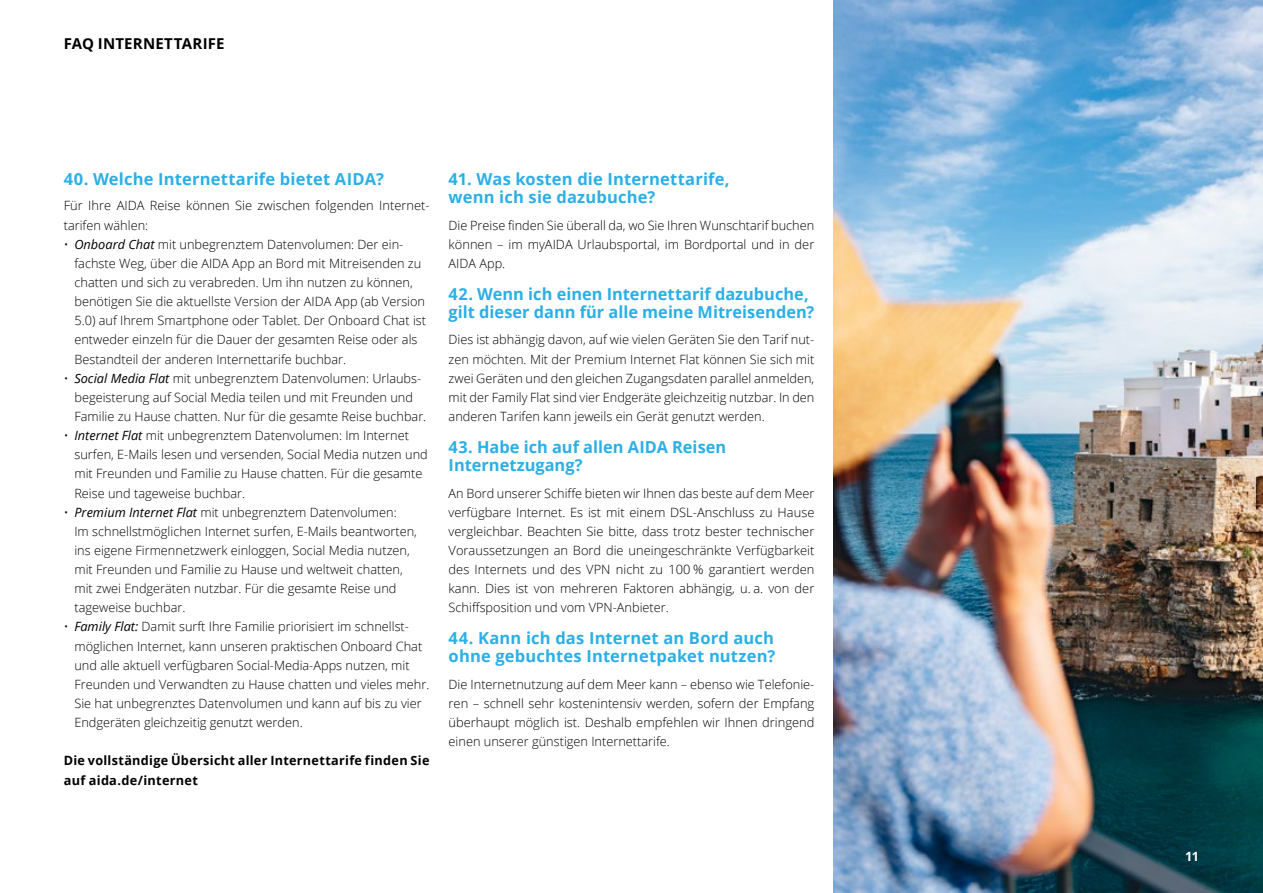
<style>
.page{position:relative;width:1263px;height:893px;background:#fff}
.page>*{position:absolute;margin:0;border:0;box-sizing:border-box;transform-origin:0 0}
.t1{font:700 16.5px/18px "Open Sans";letter-spacing:.01em;color:#2bafe6}
.t2{font:700 15px "Open Sans";letter-spacing:.015em;color:#000}
.t3{font:300 12.75px/19.2px "Open Sans";color:#000}
.t4{font:700 12.75px/19.2px "Open Sans";letter-spacing:.025em;color:#000}
.t5{font:700 12.75px "Open Sans";color:#fff}
.s1{font-weight:400;font-style:italic}
</style>
<div class="page">
<img style="left:833px;top:0;width:430px;height:893px">
<p class="t2" style="left:64px;top:33px;width:162px">FAQ INTERNETTARIFE</p>
<p class="t1" style="left:64px;top:169px;width:322px">40. Welche Internettarife bietet AIDA?</p>
<p class="t3" style="left:64px;top:196px;width:367px">Für Ihre AIDA Reise können Sie zwischen folgenden Internet&shy;tarifen wählen:</p>
<p class="t3" style="left:74px;top:234px;width:353px;text-indent:-11px">• <span class="s1">Onboard Chat</span> mit unbegrenztem Datenvolumen: Der ein&shy;fachste Weg, über die AIDA App an Bord mit Mitreisenden zu chatten und sich zu verabreden. Um ihn nutzen zu können, benötigen Sie die aktuellste Version der AIDA App (ab Version 5.0) auf Ihrem Smartphone oder Tablet. Der Onboard Chat ist entweder einzeln für die Dauer der gesamten Reise oder als Bestandteil der anderen Internettarife buchbar.</p>
<p class="t3" style="left:74px;top:368px;width:353px;text-indent:-11px">• <span class="s1">Social Media Flat</span> mit unbegrenztem Datenvolumen: Urlaubs&shy;begeisterung auf Social Media teilen und mit Freunden und<br>Familie zu Hause chatten. Nur für die gesamte Reise buchbar.</p>
<p class="t3" style="left:74px;top:426px;width:355px;text-indent:-11px">• <span class="s1">Internet Flat</span> mit unbegrenztem Datenvolumen: Im Internet surfen, E-Mails lesen und versenden, Social Media nutzen und mit Freunden und Familie zu Hause chatten. Für die gesamte Reise und tageweise buchbar.</p>
<p class="t3" style="left:74px;top:502px;width:344px;text-indent:-11px">• <span class="s1">Premium Internet Flat</span> mit unbegrenztem Datenvolumen:<br>Im schnellstmöglichen Internet surfen, E-Mails beantworten, ins eigene Firmennetzwerk einloggen, Social Media nutzen, mit Freunden und Familie zu Hause und weltweit chatten, mit zwei Endgeräten nutzbar. Für die gesamte Reise und tageweise buchbar.</p>
<p class="t3" style="left:74px;top:617px;width:357px;text-indent:-11px">• <span class="s1">Family Flat:</span> Damit surft Ihre Familie priorisiert im schnellst&shy;möglichen Internet, kann unseren praktischen Onboard Chat und alle aktuell verfügbaren Social-Media-Apps nutzen, mit Freunden und Verwandten zu Hause chatten und vieles mehr.<br>Sie hat unbegrenztes Datenvolumen und kann auf bis zu vier Endgeräten gleichzeitig genutzt werden.</p>
<p class="t4" style="left:64px;top:751px;width:367px">Die vollständige Übersicht aller Internettarife finden Sie auf aida.de/internet</p>
<p class="t1" style="left:449px;top:169px;width:283px">41. Was kosten die Internettarife, wenn ich sie dazubuche?</p>
<p class="t3" style="left:449px;top:215px;width:367px;text-align:justify">Die Preise finden Sie überall da, wo Sie Ihren Wunschtarif buchen können – im myAIDA Urlaubsportal, im Bordportal und in der AIDA App.</p>
<p class="t1" style="left:449px;top:284px;width:367px">42. Wenn ich einen Internettarif dazubuche, gilt dieser dann für alle meine Mitreisenden?</p>
<p class="t3" style="left:449px;top:330px;width:367px;text-align:justify">Dies ist abhängig davon, auf wie vielen Geräten Sie den Tarif nut&shy;zen möchten. Mit der Premium Internet Flat können Sie sich mit zwei Geräten und den gleichen Zugangsdaten parallel anmelden, mit der Family Flat sind vier Endgeräte gleichzeitig nutzbar. In den anderen Tarifen kann jeweils ein Gerät genutzt werden.</p>
<p class="t1" style="left:449px;top:437px;width:279px">43. Habe ich auf allen AIDA Reisen<br>Internetzugang?</p>
<p class="t3" style="left:449px;top:483px;width:367px;text-align:justify">An Bord unserer Schiffe bieten wir Ihnen das beste auf dem Meer verfügbare Internet. Es ist mit einem DSL-Anschluss zu Hause vergleichbar. Beachten Sie bitte, dass trotz bester technischer Voraussetzungen an Bord die uneingeschränkte Verfügbarkeit des Internets und des VPN nicht zu 100 % garantiert werden kann. Dies ist von mehreren Faktoren abhängig, u. a. von der Schiffsposition und vom VPN-Anbieter.</p>
<p class="t1" style="left:449px;top:629px;width:328px">44. Kann ich das Internet an Bord auch ohne gebuchtes Internetpaket nutzen?</p>
<p class="t3" style="left:449px;top:674px;width:367px;text-align:justify">Die Internetnutzung auf dem Meer kann – ebenso wie Telefonie&shy;ren – schnell sehr kostenintensiv werden, sofern der Empfang überhaupt möglich ist. Deshalb empfehlen wir Ihnen dringend einen unserer günstigen Internettarife.</p>
<p class="t5" style="left:1185px;top:847px;width:16px">11</p>
</div>
